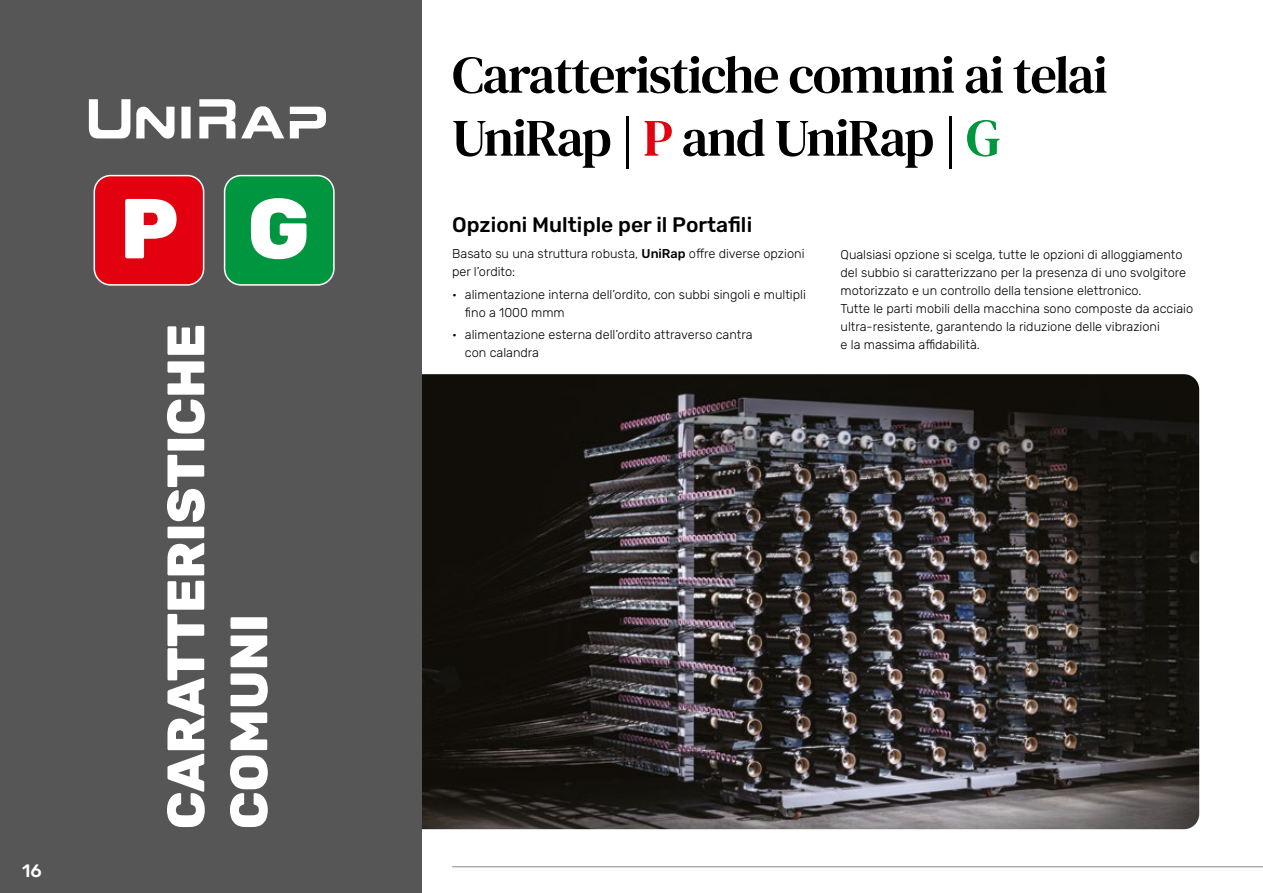
<style>
.page{position:relative;width:1263px;height:893px;background:#fff}
.page>*{position:absolute;margin:0;border:0;box-sizing:border-box;transform-origin:0 0}
.t1{font:800 84.9px "Rubik";color:#fff}
.t2{font:52.5px/63px "DM Serif Text";letter-spacing:-.025em;color:#000}
.t3{font:800 52.5px/63px "Rubik";color:#fff}
.t4{font:500 21px "Rubik";color:#000}
.t5{font:500 18px "Rubik";color:#fff}
.t6{font:300 12.75px/18px "Rubik";color:#000}
.s1{color:#e3000f}
.s2{color:#00963f}
.s3{font-weight:500}
</style>
<div class="page">
<img style="left:422px;top:374px;width:777px;height:455px">
<div style="left:0;top:0;width:422px;height:893px;background:#565656"></div>
<div style="left:225px;top:176px;width:109px;height:109px;background:#00963f;border-radius:16px"></div>
<div style="left:224px;top:175px;width:111px;height:111px;border:2px solid #fff;border-radius:16px"></div>
<svg style="left:89px;top:99px;width:237px;height:40px"></svg>
<div style="left:94px;top:176px;width:110px;height:109px;background:#e3000f;border-radius:16px"></div>
<div style="left:94px;top:175px;width:110px;height:111px;border:2px solid #fff;border-radius:16px"></div>
<hr style="left:452px;top:866px;width:811px;height:1px;background:#878786">
<h3 class="t5" style="left:22px;top:861px;width:21px">16</h3>
<h1 class="t1" style="left:120px;top:181px;width:191px">P G</h1>
<h2 class="t3" style="left:156px;top:829px;width:507px;rotate:-90deg">CARATTERISTICHE<br>COMUNI</h2>
<h2 class="t2" style="left:452px;top:44px;width:657px">Caratteristiche comuni ai telai<br>UniRap | <span class="s1">P</span> and UniRap | <span class="s2">G</span></h2>
<h3 class="t4" style="left:452px;top:213px;width:302px">Opzioni Multiple per il Portafili</h3>
<p class="t6" style="left:452px;top:245px;width:354px">Basato su una struttura robusta, <span class="s3">UniRap</span> offre diverse opzioni per l’ordito:</p>
<p class="t6" style="left:465px;top:285px;width:342px;text-indent:-13px">• alimentazione interna dell’ordito, con subbi singoli e multipli fino a 1000 mmm</p>
<p class="t6" style="left:465px;top:326px;width:289px;text-indent:-13px">• alimentazione esterna dell’ordito attraverso cantra con calandra</p>
<p class="t6" style="left:840px;top:245px;width:354px">Qualsiasi opzione si scelga, tutte le opzioni di alloggiamento del subbio si caratterizzano per la presenza di uno svolgitore motorizzato e un controllo della tensione elettronico.<br>Tutte le parti mobili della macchina sono composte da acciaio ultra-resistente, garantendo la riduzione delle vibrazioni<br>e la massima affidabilità.</p>
</div>
